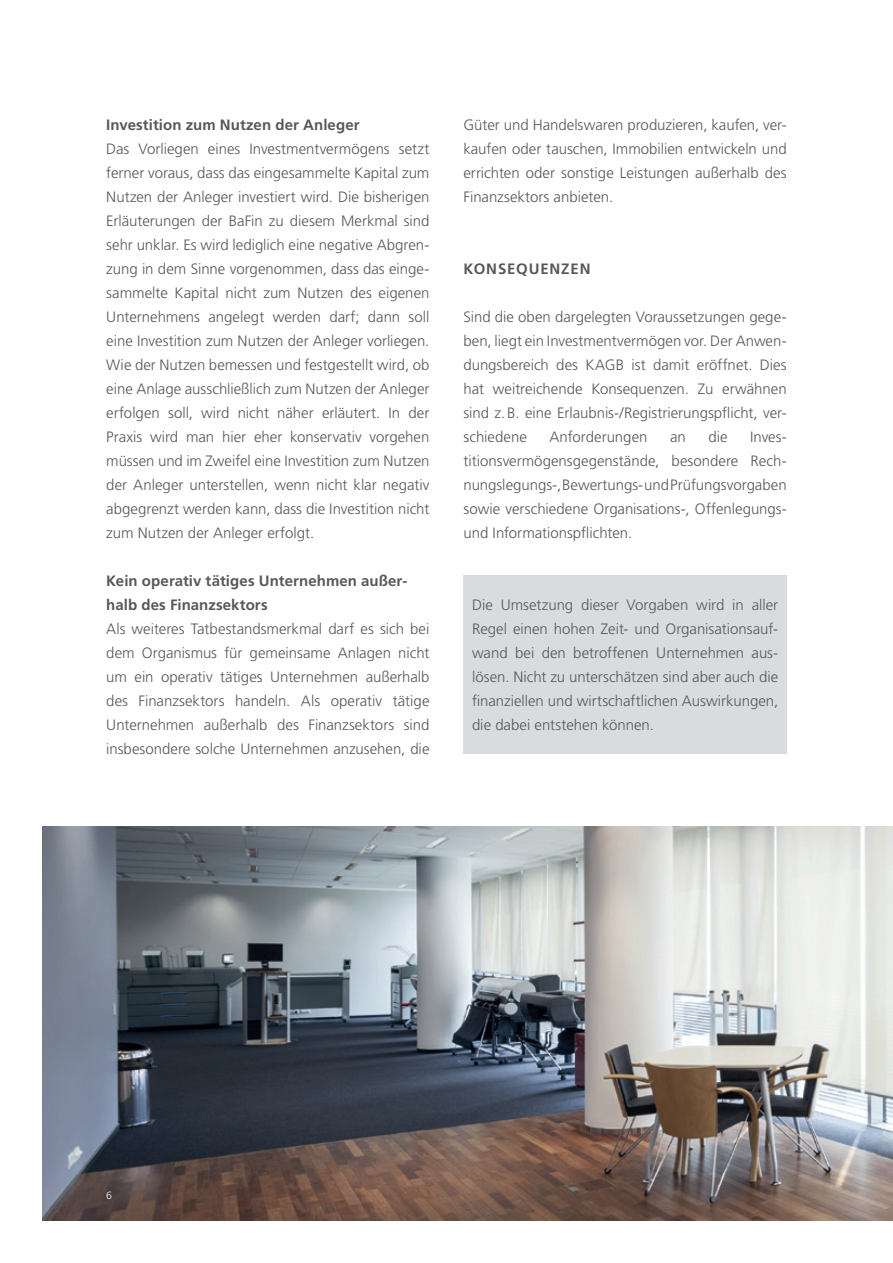
<style>
.page{position:relative;width:893px;height:1263px;background:#fff}
.page>*{position:absolute;margin:0;border:0;box-sizing:border-box;transform-origin:0 0}
.t1{font:300 15px/24px "Frutiger LT Std";color:#57585a;text-align:justify}
.t2{font:700 15px/24px "Frutiger LT Std";letter-spacing:.005em;color:#57585a}
.t3{font:300 10.5px "Frutiger LT Std";color:#fff}
</style>
<div class="page">
<div style="left:463px;top:575px;width:324px;height:179px;background:#dadbdd"></div>
<img style="left:43px;top:826px;width:850px;height:394px">
<p class="t2" style="left:106px;top:113px;width:255px">Investition zum Nutzen der Anleger</p>
<p class="t1" style="left:106px;top:137px;width:325px">Das Vorliegen eines Investmentvermögens setzt ferner voraus, dass das eingesammelte Kapital zum Nutzen der Anleger investiert wird. Die bisherigen Erläuterungen der BaFin zu diesem Merkmal sind sehr unklar. Es wird lediglich eine negative Abgren&shy;zung in dem Sinne vorgenommen, dass das einge&shy;sammelte Kapital nicht zum Nutzen des eigenen Unternehmens angelegt werden darf; dann soll eine Investition zum Nutzen der Anleger vorliegen.<br>Wie der Nutzen bemessen und festgestellt wird, ob eine Anlage ausschließlich zum Nutzen der Anleger erfolgen soll, wird nicht näher erläutert. In der Praxis wird man hier eher konservativ vorgehen müssen und im Zweifel eine Investition zum Nutzen der Anleger unterstellen, wenn nicht klar negativ abgegrenzt werden kann, dass die Investition nicht zum Nutzen der Anleger erfolgt.</p>
<p class="t2" style="left:106px;top:569px;width:303px">Kein operativ tätiges Unternehmen außer&shy;halb des Finanzsektors</p>
<p class="t1" style="left:106px;top:617px;width:325px">Als weiteres Tatbestandsmerkmal darf es sich bei dem Organismus für gemeinsame Anlagen nicht um ein operativ tätiges Unternehmen außerhalb des Finanzsektors handeln. Als operativ tätige Unternehmen außerhalb des Finanzsektors sind insbesondere solche Unternehmen anzusehen, die</p>
<p class="t1" style="left:463px;top:113px;width:325px">Güter und Handelswaren produzieren, kaufen, ver&shy;kaufen oder tauschen, Immobilien entwickeln und errichten oder sonstige Leistungen außerhalb des Finanzsektors anbieten.</p>
<p class="t2" style="left:463px;top:257px;width:22px">Konse</p>
<p class="t2" style="left:516px;top:257px;width:24px">quenzen</p>
<p class="t1" style="left:463px;top:305px;width:325px">Sind die oben dargelegten Voraussetzungen gege&shy;ben, liegt ein Investmentvermögen vor. Der Anwen&shy;dungsbereich des KAGB ist damit eröffnet. Dies hat weitreichende Konsequenzen. Zu erwähnen sind z.B. eine Erlaubnis-/Registrierungspflicht, ver&shy;schiedene</p>
<p class="t1" style="left:549px;top:425px;width:100px">Anforderungen</p>
<p class="t1" style="left:670px;top:425px;width:17px">an</p>
<p class="t1" style="left:708px;top:425px;width:21px">die</p>
<p class="t1" style="left:463px;top:425px;width:325px;text-indent:287px">Inves&shy;titionsvermögensgegenstände, besondere Rech&shy;nungslegungs-, Bewertungs- und Prüfungsvorgaben sowie verschiedene Organisations-, Offenlegungs&shy;und Informationspflichten.</p>
<p class="t1" style="left:472px;top:593px;width:308px">Die Umsetzung dieser Vorgaben wird in aller Regel einen hohen Zeit- und Organisationsauf&shy;wand bei den betroffenen Unternehmen aus&shy;lösen. Nicht zu unterschätzen sind aber auch die finanziellen und wirtschaftlichen Auswirkungen, die dabei entstehen können.</p>
<p class="t3" style="left:106px;top:1189px;width:7px">6</p>
</div>
